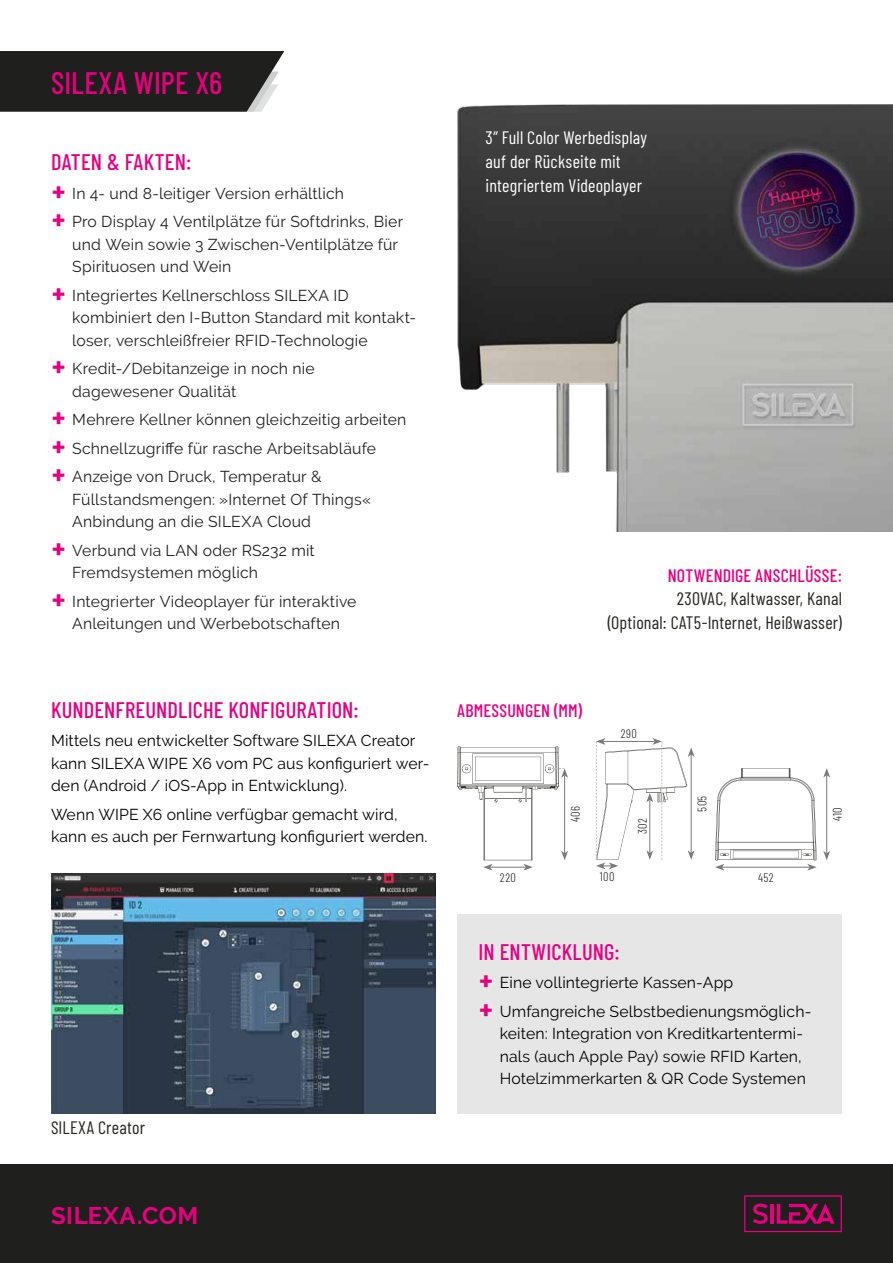
<style>
.page{position:relative;width:893px;height:1263px;background:#fff}
.page>*{position:absolute;margin:0;border:0;box-sizing:border-box;transform-origin:0 0}
.t1{font:600 36px "Raleway";color:#e70081}
.t2{font:600 36px "Raleway";color:#e6007c}
.t3{font:500 31.05px "Barlow Condensed";letter-spacing:.01em;color:#e6007c}
.t4{font:700 24px "Raleway";letter-spacing:.02em;color:#e6007c}
.t5{font:500 22.5px "Barlow Condensed";letter-spacing:.005em;color:#e70081}
.t6{font:18px/24px "Barlow Condensed";letter-spacing:.01em;color:#252420;text-align:right}
.t7{font:18px/24px "Barlow Condensed";letter-spacing:.01em;color:#fff}
.t8{font:500 18px "Barlow Condensed";letter-spacing:.01em;color:#e70081}
.t9{font:15.75px/22.5px "Raleway";letter-spacing:.015em;color:#1f201e}
.t10{font:15.75px/22.5px "Raleway";letter-spacing:.01em;color:#000}
.t11{font:300 12.3px "Barlow Condensed";letter-spacing:.035em;color:#1f201e}
</style>
<div class="page">
<div style="left:457px;top:914px;width:385px;height:200px;background:#e6e6e6"></div>
<img style="left:457px;top:104px;width:436px;height:427px">
<div style="left:0;top:1164px;width:893px;height:99px;background:#1f201e"></div>
<svg style="left:0;top:51px;width:284px;height:61px;background:#2c2d2b"></svg>
<svg style="left:744px;top:1195px;width:98px;height:37px"></svg>
<hr style="left:826px;top:775px;width:1px;height:78px;background:#797a7a">
<svg style="left:823px;top:768px;width:7px;height:9px"></svg>
<svg style="left:823px;top:851px;width:7px;height:9px"></svg>
<svg style="left:715px;top:768px;width:102px;height:102px"></svg>
<svg style="left:596px;top:738px;width:99px;height:131px"></svg>
<svg style="left:457px;top:746px;width:111px;height:124px"></svg>
<img style="left:51px;top:873px;width:385px;height:241px">
<h2 class="t3" style="left:51px;top:60px;width:173px">SILEXA WIPE X6</h2>
<h3 class="t5" style="left:51px;top:146px;width:142px">DATEN &amp; FAKTEN:</h3>
<h1 class="t1" style="left:51px;top:171px;width:17px">+</h1>
<p class="t9" style="left:72px;top:182px;width:273px">In 4- und 8-leitiger Version erhältlich</p>
<h1 class="t1" style="left:51px;top:200px;width:17px">+</h1>
<p class="t9" style="left:72px;top:210px;width:332px">Pro Display 4 Ventilplätze für Softdrinks, Bier und Wein sowie 3 Zwischen-Ventilplätze für<br>Spirituosen und Wein</p>
<h1 class="t1" style="left:51px;top:273px;width:17px">+</h1>
<p class="t9" style="left:72px;top:284px;width:345px">Integriertes Kellnerschloss SILEXA ID kombiniert den I-Button Standard mit kontakt&shy;loser, verschleißfreier RFID-Technologie</p>
<h1 class="t1" style="left:51px;top:347px;width:17px">+</h1>
<p class="t9" style="left:72px;top:357px;width:244px">Kredit-/Debitanzeige in noch nie dagewesener Qualität</p>
<h1 class="t1" style="left:51px;top:398px;width:17px">+</h1>
<p class="t9" style="left:72px;top:408px;width:336px">Mehrere Kellner können gleichzeitig arbeiten</p>
<h1 class="t1" style="left:51px;top:426px;width:17px">+</h1>
<p class="t9" style="left:72px;top:437px;width:305px">Schnellzugriffe für rasche Arbeitsabläufe</p>
<h1 class="t1" style="left:51px;top:455px;width:17px">+</h1>
<p class="t9" style="left:72px;top:465px;width:300px">Anzeige von Druck, Temperatur &amp;<br>Füllstandsmengen: »Internet Of Things«<br>Anbindung an die SILEXA Cloud</p>
<h1 class="t1" style="left:51px;top:528px;width:17px">+</h1>
<p class="t9" style="left:72px;top:539px;width:244px">Verbund via LAN oder RS232 mit<br>Fremdsystemen möglich</p>
<h1 class="t1" style="left:51px;top:579px;width:17px">+</h1>
<p class="t9" style="left:72px;top:590px;width:286px">Integrierter Videoplayer für interaktive<br>Anleitungen und Werbebotschaften</p>
<p class="t7" style="left:486px;top:124px;width:163px">3” Full Color Werbedisplay auf der Rückseite mit integriertem Videoplayer</p>
<p class="t8" style="left:668px;top:562px;width:176px">NOTWENDIGE ANSCHLÜSSE:</p>
<p class="t6" style="left:608px;top:585px;width:236px">230VAC, Kaltwasser, Kanal<br>(Optional: CAT5-Internet, Heißwasser)</p>
<h3 class="t5" style="left:51px;top:693px;width:309px">KUNDENFREUNDLICHE KONFIGURATION:</h3>
<p class="t10" style="left:51px;top:729px;width:380px">Mittels neu entwickelter Software SILEXA Creator kann SILEXA WIPE X6 vom PC aus konfiguriert wer&shy;den (Android / iOS-App in Entwicklung).</p>
<p class="t10" style="left:51px;top:803px;width:378px">Wenn WIPE X6 online verfügbar gemacht wird, kann es auch per Fernwartung konfiguriert werden.</p>
<p class="t11" style="left:829px;top:821px;width:15px;rotate:-90deg">410</p>
<p class="t11" style="left:758px;top:869px;width:17px">452</p>
<p class="t8" style="left:457px;top:698px;width:126px">ABMESSUNGEN (MM)</p>
<p class="t11" style="left:621px;top:725px;width:18px">290</p>
<p class="t11" style="left:693px;top:812px;width:18px;rotate:-90deg">505</p>
<p class="t11" style="left:567px;top:822px;width:18px;rotate:-90deg">406</p>
<p class="t11" style="left:633px;top:834px;width:18px;rotate:-90deg">302</p>
<p class="t11" style="left:600px;top:868px;width:16px">100</p>
<p class="t11" style="left:500px;top:869px;width:18px">220</p>
<p class="t6" style="left:51px;top:1114px;width:95px">SILEXA Creator</p>
<h3 class="t4" style="left:51px;top:1201px;width:149px">SILEXA.COM</h3>
<h3 class="t5" style="left:479px;top:936px;width:143px">IN ENTWICKLUNG:</h3>
<h1 class="t2" style="left:479px;top:961px;width:17px">+</h1>
<p class="t10" style="left:500px;top:971px;width:235px">Eine vollintegrierte Kassen-App</p>
<h1 class="t2" style="left:479px;top:989px;width:17px">+</h1>
<p class="t10" style="left:500px;top:1000px;width:313px">Umfangreiche Selbstbedienungsmöglich&shy;keiten: Integration von Kreditkartentermi&shy;nals (auch Apple Pay) sowie RFID Karten, Hotelzimmerkarten &amp; QR Code Systemen</p>
</div>
